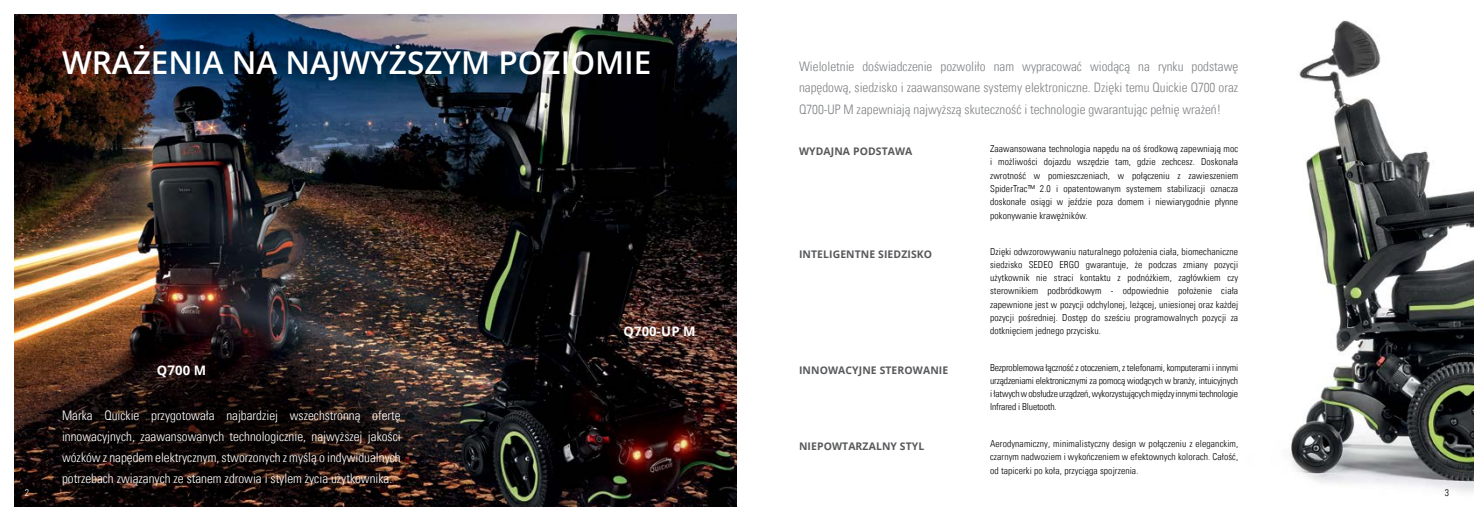
<style>
.page{position:relative;width:1474px;height:521px;background:#fff}
.page>*{position:absolute;margin:0;border:0;box-sizing:border-box;transform-origin:0 0}
.t1{font:600 31.5px "Open Sans";color:#fff}
.t2{font:13.12px/21px "Univers Com 47 Light Cond";color:#fff;text-align:justify}
.t3{font:13.12px/21px "Univers Com 47 Light Cond";color:#808285;text-align:justify}
.t4{font:700 13.12px "Open Sans";letter-spacing:.01em;color:#fff}
.t5{font:700 10.5px "Open Sans";letter-spacing:.01em;color:#58595b}
.t6{font:9.62px/13.1px "Univers Com 47 Light Cond";letter-spacing:.01em;color:#000;text-align:justify}
.t7{font:9.62px "Univers Com 47 Light Cond";color:#fff}
</style>
<div class="page">
<img style="left:15px;top:15px;width:722px;height:491px">
<img style="left:1289px;top:20px;width:184px;height:472px">
<svg style="left:87px;top:348px;width:337px;height:158px;background:#2d1e1a"></svg>
<svg style="left:33px;top:370px;width:417px;height:130px;background:#1d1210"></svg>
<h1 class="t1" style="left:62px;top:41px;width:591px">WRAŻENIA NA NAJWYŻSZYM POZIOMIE</h1>
<h2 class="t4" style="left:157px;top:361px;width:51px">Q700 M</h2>
<p class="t2" style="left:62px;top:404px;width:340px">Marka Quickie przygotowała najbardziej wszechstronną ofertę innowacyjnych, zaawansowanych technologicznie, najwyższej jakości wózków z napędem elektrycznym, stworzonych z myślą o indywidualnych potrzebach związanych ze stanem zdrowia i stylem życia użytkownika.</p>
<h2 class="t4" style="left:623px;top:322px;width:74px">Q700-UP M</h2>
<p class="t3" style="left:799px;top:56px;width:441px">Wieloletnie doświadczenie pozwoliło nam wypracować wiodącą na rynku podstawę napędową, siedzisko i zaawansowane systemy elektroniczne. Dzięki temu Quickie Q700 oraz Q700-UP M zapewniają najwyższą skuteczność i technologie gwarantując pełnię wrażeń!</p>
<p class="t5" style="left:799px;top:144px;width:115px">WYDAJNA PODSTAWA</p>
<p class="t5" style="left:799px;top:246px;width:135px">INTELIGENTNE SIEDZISKO</p>
<p class="t5" style="left:799px;top:363px;width:151px">INNOWACYJNE STEROWANIE</p>
<p class="t5" style="left:799px;top:438px;width:127px">NIEPOWTARZALNY STYL</p>
<p class="t6" style="left:990px;top:142px;width:250px">Zaawansowana technologia napędu na oś środkową zapewniają moc i możliwości dojazdu wszędzie tam, gdzie zechcesz. Doskonała zwrotność w pomieszczeniach, w połączeniu z zawieszeniem SpiderTrac™ 2.0 i opatentowanym systemem stabilizacji oznacza doskonałe osiągi w jeździe poza domem i niewiarygodnie płynne</p>
<p class="t6" style="left:990px;top:209px;width:99px">pokonywanie krawężników.</p>
<p class="t6" style="left:990px;top:245px;width:250px">Dzięki odwzorowywaniu naturalnego położenia ciała, biomechaniczne siedzisko SEDEO ERGO gwarantuje, że podczas zmiany pozycji użytkownik nie straci kontaktu z podnóżkiem, zagłówkiem czy sterownikiem podbródkowym - odpowiednie położenie ciała zapewnione jest w pozycji odchylonej, leżącej, uniesionej oraz każdej pozycji pośredniej. Dostęp do sześciu programowalnych pozycji za dotknięciem jednego przycisku.</p>
<p class="t6" style="left:990px;top:361px;width:250px">Bezproblemowa łączność z otoczeniem, z telefonami, komputerami i innymi urządzeniami elektronicznymi za pomocą wiodących w branży, intuicyjnych i łatwych w obsłudze urządzeń, wykorzystujących między innymi technologie Infrared i Bluetooth.</p>
<p class="t6" style="left:990px;top:437px;width:250px">Aerodynamiczny, minimalistyczny design w połączeniu z eleganckim, czarnym nadwoziem i wykończeniem w efektownych kolorach. Całość, od tapicerki po koła, przyciąga spojrzenia.</p>
<p class="t7" style="left:25px;top:486px;width:6px">2</p>
<p class="t6" style="left:1444px;top:486px;width:6px">3</p>
</div>
